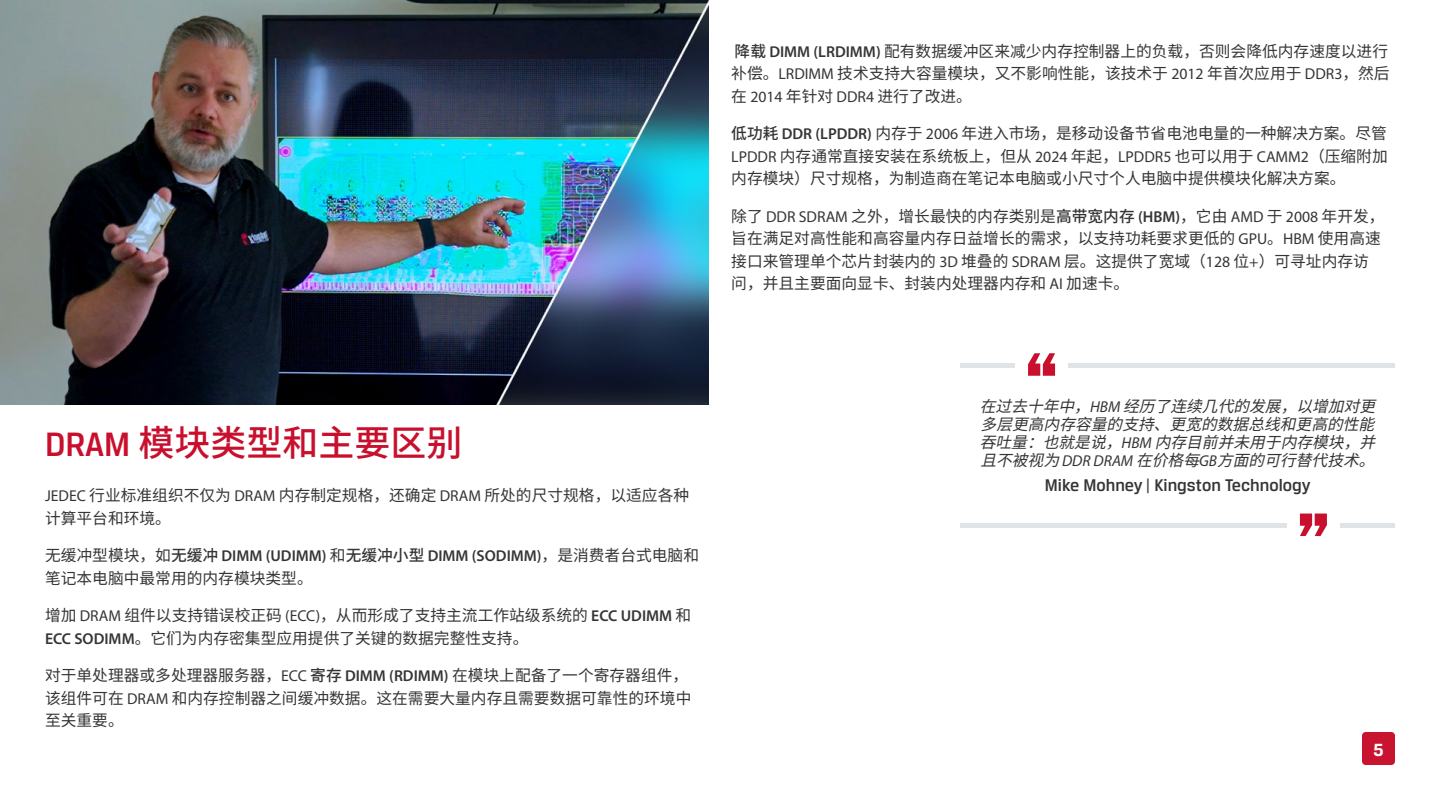
<style>
.page{position:relative;width:1440px;height:810px;background:#fff}
.page>*{position:absolute;margin:0;border:0;box-sizing:border-box;transform-origin:0 0}
.t1{font:500 36px "Noto Sans CJ Ksc";color:#c8102e}
.t2{font:700 18.75px "Breuer Text";color:#fff}
.t3{font:500 18px "Breuer Text";color:#353535}
.t4{font:15.75px/22.5px "Noto Sans CJ Ksc";color:#353535}
.t5{font:italic 15.75px/18px "Noto Sans CJ Ksc";color:#353535;text-align:justify}
.t6{font:600 15.75px "Myriad Pro";color:#353535}
.s1{font-weight:500}
.s2{font-family:"Myriad Pro";font-weight:600}
.s3{font-family:"Myriad Pro"}
.s4{font-family:"Breuer Text"}
.s5{font-family:"Noto Sans CJ Ksc";font-weight:400}
.s6{font-family:"Noto Sans CJ Ksc";font-weight:500}
</style>
<div class="page">
<img style="left:0;top:0;width:709px;height:405px">
<div style="left:1362px;top:732px;width:33px;height:33px;background:#c91430;border-radius:4px"></div>
<div style="left:960px;top:363px;width:54px;height:5px;background:#e0e3e7"></div>
<svg style="left:1028px;top:353px;width:27px;height:23px"></svg>
<div style="left:1069px;top:363px;width:326px;height:5px;background:#e0e3e7"></div>
<hr style="left:960px;top:524px;width:326px;height:4px;background:#e0e3e7">
<svg style="left:1300px;top:514px;width:27px;height:22px"></svg>
<hr style="left:1341px;top:524px;width:54px;height:4px;background:#e0e3e7">
<p class="t4" style="left:731px;top:40px;width:660px;text-align:justify"><span class="s1">降载</span> <span class="s2">DIMM (LRDIMM)</span> 配有数据缓冲区来减少内存控制器上的负载，否则会降低内存速度以进行补偿。<span class="s3">LRDIMM</span> 技术支持大容量模块，又不影响性能，该技术于 <span class="s3">2012</span> 年首次应用于 <span class="s3">DDR3</span>，然后在 <span class="s3">2014</span> 年针对 <span class="s3">DDR4</span> 进行了改进。</p>
<p class="t4" style="left:731px;top:123px;width:658px;text-align:justify"><span class="s1">低功耗</span> <span class="s2">DDR (LPDDR)</span> 内存于 <span class="s3">2006</span> 年进入市场，是移动设备节省电池电量的一种解决方案。尽管<span class="s3">LPDDR</span> 内存通常直接安装在系统板上，但从 <span class="s3">2024</span> 年起，<span class="s3">LPDDR5</span> 也可以用于 <span class="s3">CAMM2</span>（压缩附加内存模块）尺寸规格，为制造商在笔记本电脑或小尺寸个人电脑中提供模块化解决方案。</p>
<p class="t4" style="left:731px;top:205px;width:655px">除了 <span class="s3">DDR SDRAM</span> 之外，增长最快的内存类别是<span class="s1">高带宽内存</span> <span class="s2">(HBM)</span>，它由 <span class="s3">AMD</span> 于 <span class="s3">2008</span> 年开发，旨在满足对高性能和高容量内存日益增长的需求，以支持功耗要求更低的 <span class="s3">GPU</span>。<span class="s3">HBM</span> 使用高速接口来管理单个芯片封装内的 <span class="s3">3D</span> 堆叠的 <span class="s3">SDRAM</span> 层。这提供了宽域（<span class="s3">128</span> 位<span class="s3">+</span>）可寻址内存访问，并且主要面向显卡、封装内处理器内存和 <span class="s3">AI</span> 加速卡。</p>
<h1 class="t1" style="left:45px;top:423px;width:419px"><span class="s4">DRAM</span> 模块类型和主要区别</h1>
<p class="t4" style="left:45px;top:485px;width:646px"><span class="s3">JEDEC</span> 行业标准组织不仅为 <span class="s3">DRAM</span> 内存制定规格，还确定 <span class="s3">DRAM</span> 所处的尺寸规格，以适应各种计算平台和环境。</p>
<p class="t6" style="left:45px;top:546px;width:656px"><span class="s5">无缓冲型模块，如</span><span class="s6">无缓冲</span> DIMM (UDIMM) <span class="s5">和</span><span class="s6">无缓冲小型</span> DIMM (SODIMM)<span class="s5">，是消费者台式电脑和</span></p>
<p class="t4" style="left:45px;top:567px;width:269px">笔记本电脑中最常用的内存模块类型。</p>
<p class="t4" style="left:45px;top:605px;width:648px">增加 <span class="s3">DRAM</span> 组件以支持错误校正码 <span class="s3">(ECC)</span>，从而形成了支持主流工作站级系统的 <span class="s2">ECC UDIMM</span> 和<br><span class="s2">ECC SODIMM</span>。它们为内存密集型应用提供了关键的数据完整性支持。</p>
<p class="t4" style="left:45px;top:665px;width:648px">对于单处理器或多处理器服务器，<span class="s3">ECC</span> <span class="s1">寄存</span> <span class="s2">DIMM (RDIMM)</span> 在模块上配备了一个寄存器组件，该组件可在 <span class="s3">DRAM</span> 和内存控制器之间缓冲数据。这在需要大量内存且需要数据可靠性的环境中至关重要。</p>
<p class="t5" style="left:980px;top:397px;width:407px">在过去十年中，<span class="s3">H B M</span> 经历了连续几代的发展，以增加对更多层更高内存容量的支持、更宽的数据总线和更高的性能吞吐量：也就是说，<span class="s3">H B M</span> 内存目前并未用于内存模块，并且不被视为<span class="s3">D D R D R A M</span> 在价格每<span class="s3">G B</span> 方面的可行替代技术。</p>
<p class="t3" style="left:1045px;top:475px;width:267px">Mike Mohney | Kingston Technology</p>
<p class="t2" style="left:1373px;top:739px;width:12px">5</p>
</div>
